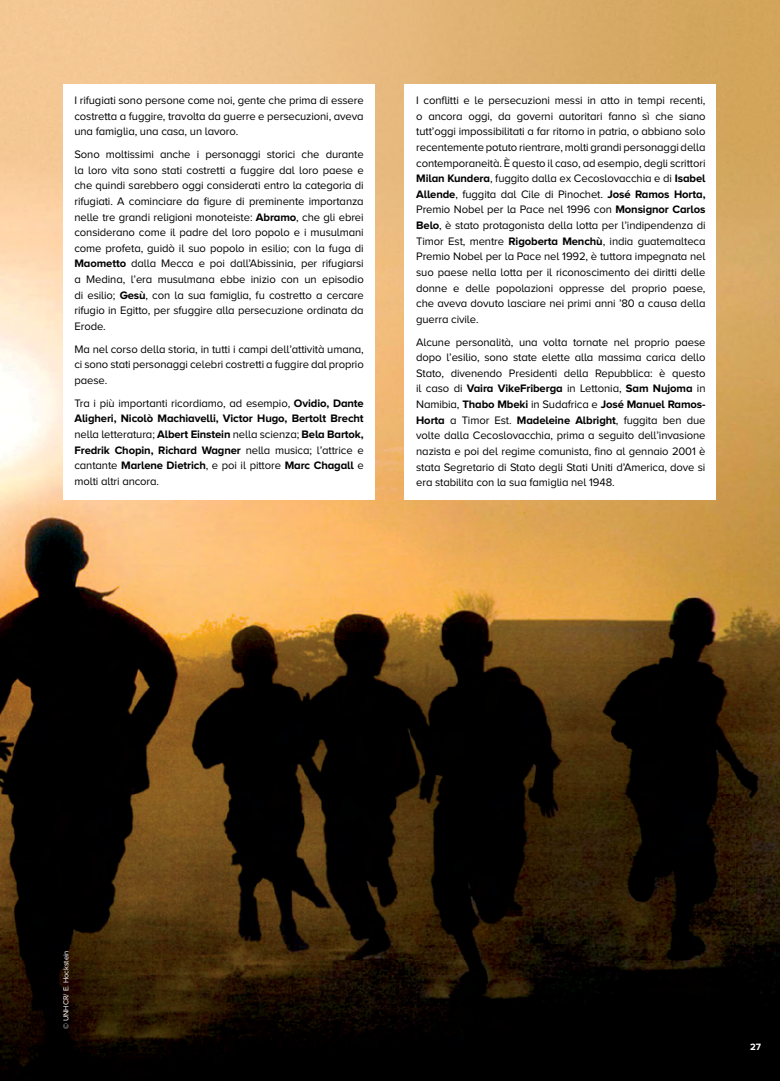
<style>
.page{position:relative;width:780px;height:1081px;background:#fff}
.page>*{position:absolute;margin:0;border:0;box-sizing:border-box;transform-origin:0 0}
.t1{font:11.25px/15.6px "Proxima Nova A";letter-spacing:-.01em;color:#000;text-align:justify}
.t2{font:700 11.25px/15.6px "Proxima Nova A";letter-spacing:-.01em;color:#000;text-align:justify}
.t3{font:700 9.5px "Proxima Nova A";color:#fff}
.t4{font:7.5px "Proxima Nova A";color:#fff}
.s1{font-weight:700}
.s2{font-weight:400}
</style>
<div class="page">
<img style="left:0;top:0;width:780px;height:1081px">
<div style="left:63px;top:84px;width:312px;height:415px;background:#fff"></div>
<div style="left:403px;top:84px;width:312px;height:415px;background:#fff"></div>
<p class="t1" style="left:74px;top:92px;width:291px">I rifugiati sono persone come noi, gente che prima di essere costretta a fuggire, travolta da guerre e persecuzioni, aveva una famiglia, una casa, un lavoro.</p>
<p class="t1" style="left:74px;top:146px;width:291px">Sono moltissimi anche i personaggi storici che durante la loro vita sono stati costretti a fuggire dal loro paese e che quindi sarebbero oggi considerati entro la categoria di rifugiati. A cominciare da figure di preminente importanza nelle tre grandi religioni monoteiste: <span class="s1">Abramo</span>, che gli ebrei considerano come il padre del loro popolo e i musulmani come profeta, guidò il suo popolo in esilio; con la fuga di <span class="s1">Maometto</span> dalla Mecca e poi dall’Abissinia, per rifugiarsi a Medina, l’era musulmana ebbe inizio con un episodio di esilio; <span class="s1">Gesù</span>, con la sua famiglia, fu costretto a cercare rifugio in Egitto, per sfuggire alla persecuzione ordinata da Erode.</p>
<p class="t1" style="left:74px;top:341px;width:291px">Ma nel corso della storia, in tutti i campi dell’attività umana, ci sono stati personaggi celebri costretti a fuggire dal proprio paese.</p>
<p class="t2" style="left:74px;top:395px;width:291px"><span class="s2">Tra i più importanti ricordiamo, ad esempio,</span> Ovidio, Dante Aligheri, Nicolò Machiavelli, Victor Hugo, Bertolt Brecht <span class="s2">nella letteratura;</span> Albert Einstein <span class="s2">nella scienza;</span> Bela Bartok, Fredrik Chopin, Richard Wagner <span class="s2">nella musica; l’attrice e cantante</span> Marlene Dietrich<span class="s2">, e poi il pittore</span> Marc Chagall <span class="s2">e molti altri ancora.</span></p>
<p class="t1" style="left:416px;top:92px;width:291px">I conflitti e le persecuzioni messi in atto in tempi recenti, o ancora oggi, da governi autoritari fanno sì che siano tutt’oggi impossibilitati a far ritorno in patria, o abbiano solo recentemente potuto rientrare, molti grandi personaggi della contemporaneità. È questo il caso, ad esempio, degli scrittori <span class="s1">Milan Kundera</span>, fuggito dalla ex Cecoslovacchia e di <span class="s1">Isabel Allende</span>, fuggita dal Cile di Pinochet. <span class="s1">José Ramos Horta, </span>Premio Nobel per la Pace nel 1996 con <span class="s1">Monsignor Carlos Belo</span>, è stato protagonista della lotta per l’indipendenza di Timor Est, mentre <span class="s1">Rigoberta Menchù</span>, india guatemalteca Premio Nobel per la Pace nel 1992, è tuttora impegnata nel suo paese nella lotta per il riconoscimento dei diritti delle donne e delle popolazioni oppresse del proprio paese, che aveva dovuto lasciare nei primi anni ’80 a causa della guerra civile.</p>
<p class="t1" style="left:416px;top:334px;width:291px">Alcune personalità, una volta tornate nel proprio paese dopo l’esilio, sono state elette alla massima carica dello Stato, divenendo Presidenti della Repubblica: è questo il caso di <span class="s1">Vaira VikeFriberga</span> in Lettonia, <span class="s1">Sam Nujoma</span> in Namibia, <span class="s1">Thabo Mbeki</span> in Sudafrica e <span class="s1">José Manuel Ramos-Horta</span> a Timor Est. <span class="s1">Madeleine Albright</span>, fuggita ben due volte dalla Cecoslovacchia, prima a seguito dell’invasione nazista e poi del regime comunista, fino al gennaio 2001 è stata Segretario di Stato degli Stati Uniti d’America, dove si era stabilita con la sua famiglia nel 1948.</p>
<p class="t4" style="left:62px;top:1029px;width:80px;rotate:-90deg">© UNHCR/ E. Hockstein</p>
<p class="t3" style="left:750px;top:1041px;width:12px">27</p>
</div>
